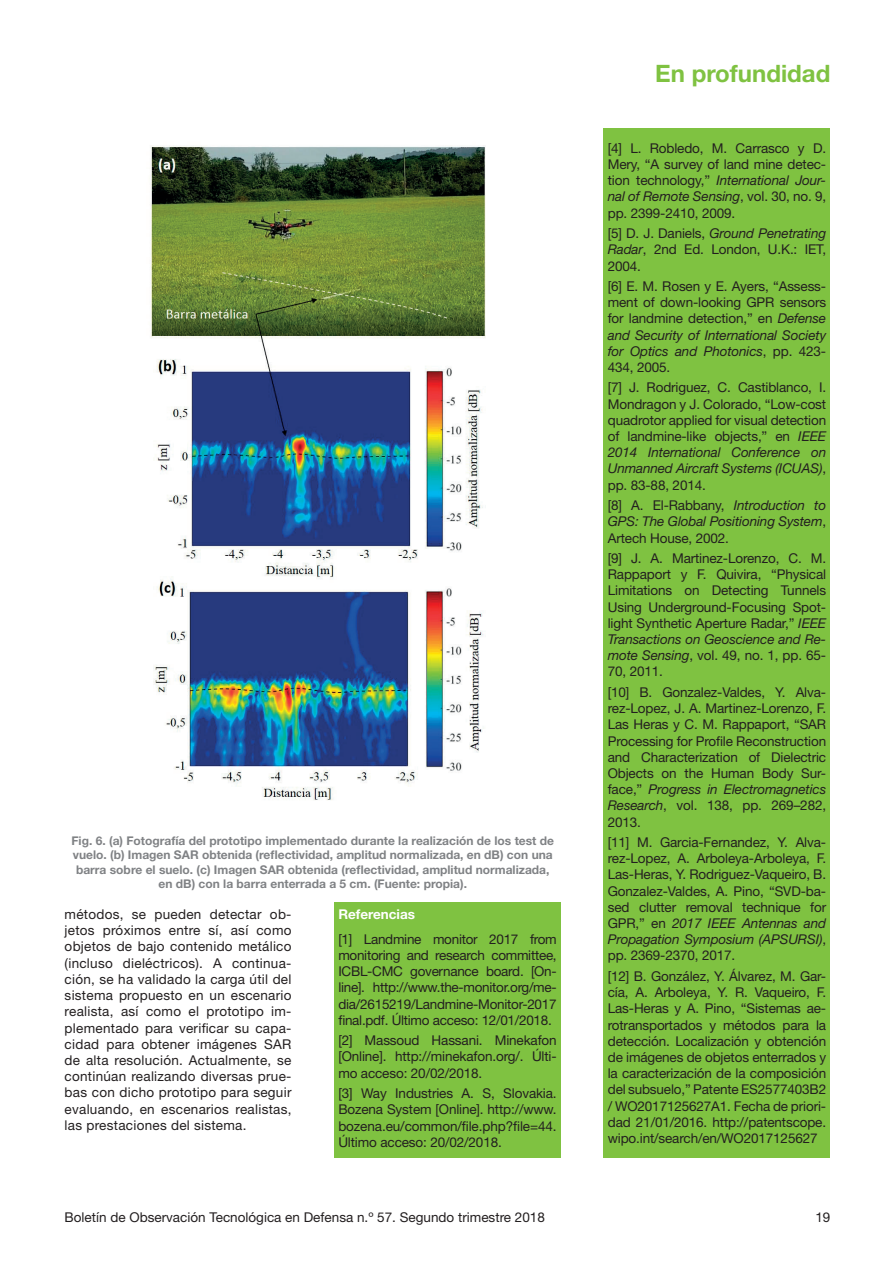
<style>
.page{position:relative;width:892px;height:1262px;background:#fff}
.page>*{position:absolute;margin:0;border:0;box-sizing:border-box;transform-origin:0 0}
.t1{font:700 24px "Helvetica Neue LT Std";color:#7fc241}
.t2{font:13.5px/16.2px "Helvetica Neue LT Std";letter-spacing:-.01em;color:#231f20;text-align:justify}
.t3{font:italic 13.5px/16.2px "Helvetica Neue LT Std";letter-spacing:-.01em;color:#231f20;text-align:justify}
.t4{font:700 13.5px "Helvetica Neue LT Std";color:#fff}
.t5{font:700 12px/14.4px "Helvetica Neue LT Std";color:#808285;text-align:center}
.s1{font-style:italic}
.s2{font-style:normal}
</style>
<div class="page">
<div style="left:334px;top:902px;width:227px;height:255px;background:#7fc241"></div>
<div style="left:603px;top:128px;width:227px;height:1029px;background:#7fc241"></div>
<img style="left:150px;top:145px;width:336px;height:656px">
<p class="t5" style="left:71px;top:833px;width:484px">Fig. 6. (a) Fotografía del prototipo implementado durante la realización de los test de vuelo. (b) Imagen SAR obtenida (reflectividad, amplitud normalizada, en dB) con una barra sobre el suelo. (c) Imagen SAR obtenida (reflectividad, amplitud normalizada, en dB) con la barra enterrada a 5 cm. (Fuente: propia).</p>
<p class="t2" style="left:65px;top:906px;width:228px">métodos, se pueden detectar ob&shy;jetos próximos entre sí, así como objetos de bajo contenido metálico (incluso dieléctricos). A continua&shy;ción, se ha validado la carga útil del sistema propuesto en un escenario realista, así como el prototipo im&shy;plementado para verificar su capa&shy;cidad para obtener imágenes SAR de alta resolución. Actualmente, se continúan realizando diversas prue&shy;bas con dicho prototipo para seguir evaluando, en escenarios realistas, las prestaciones del sistema.</p>
<p class="t4" style="left:338px;top:906px;width:78px">Referencias</p>
<p class="t2" style="left:338px;top:930px;width:220px">[1] Landmine monitor 2017 from monitoring and research committee, ICBL-CMC governance board. [On&shy;line]. http://www.the-monitor.org/me&shy;dia/2615219/Landmine-Monitor-2017 final.pdf. Último acceso: 12/01/2018.</p>
<p class="t2" style="left:338px;top:1032px;width:220px">[2] Massoud Hassani. Minekafon [Online]. http://minekafon.org/. Últi&shy;mo acceso: 20/02/2018.</p>
<p class="t2" style="left:338px;top:1085px;width:220px">[3] Way Industries A. S, Slovakia.<br>Bozena System [Online]. http://www. bozena.eu/common/file.php?file=44.<br>Último acceso: 20/02/2018.</p>
<h1 class="t1" style="left:655px;top:58px;width:177px">En profundidad</h1>
<p class="t2" style="left:607px;top:140px;width:220px">[4] L. Robledo, M. Carrasco y D.<br>Mery, “A survey of land mine detec&shy;tion technology,” <span class="s1">International Jour&shy;nal of Remote Sensing</span>, vol. 30, no. 9, pp. 2399-2410, 2009.</p>
<p class="t2" style="left:607px;top:225px;width:220px">[5] D. J. Daniels, <span class="s1">Ground Penetrating Radar</span>, 2nd Ed. London, U.K.: IET, 2004.</p>
<p class="t2" style="left:607px;top:278px;width:220px">[6] E. M. Rosen y E. Ayers, “Assess&shy;ment of down-looking GPR sensors for landmine detection,” en <span class="s1">Defense and Security of International Society for Optics and Photonics</span>, pp. 423- 434, 2005.</p>
<p class="t2" style="left:607px;top:379px;width:220px">[7] J. Rodriguez, C. Castiblanco, I.<br>Mondragon y J. Colorado, “Low-cost quadrotor applied for visual detection of landmine-like objects,” en <span class="s1">IEEE 2014 International Conference on Unmanned Aircraft Systems (ICUAS)</span>, pp. 83-88, 2014.</p>
<p class="t3" style="left:607px;top:497px;width:220px"><span class="s2">[8] A. El-Rabbany,</span> Introduction to GPS: The Global Positioning System<span class="s2">, Artech House, 2002.</span></p>
<p class="t2" style="left:607px;top:550px;width:220px">[9] J. A. Martinez-Lorenzo, C. M.<br>Rappaport y F. Quivira, “Physical Limitations on Detecting Tunnels Using Underground-Focusing Spot&shy;light Synthetic Aperture Radar,” <span class="s1">IEEE Transactions on Geoscience and Re&shy;mote Sensing</span>, vol. 49, no. 1, pp. 65- 70, 2011.</p>
<p class="t2" style="left:607px;top:684px;width:220px">[10] B. Gonzalez-Valdes, Y. Alva&shy;rez-Lopez, J. A. Martinez-Lorenzo, F.<br>Las Heras y C. M. Rappaport, “SAR Processing for Profile Reconstruction and Characterization of Dielectric Objects on the Human Body Sur&shy;face,” <span class="s1">Progress in Electromagnetics Research</span>, vol. 138, pp. 269–282, 2013.</p>
<p class="t2" style="left:607px;top:834px;width:220px">[11] M. Garcia-Fernandez, Y. Alva&shy;rez-Lopez, A. Arboleya-Arboleya, F.<br>Las-Heras, Y. Rodriguez-Vaqueiro, B.<br>Gonzalez-Valdes, A. Pino, “SVD-ba&shy;sed clutter removal technique for GPR,” en <span class="s1">2017 IEEE Antennas and Propagation Symposium (APSURSI)</span>, pp. 2369-2370, 2017.</p>
<p class="t2" style="left:607px;top:968px;width:220px">[12] B. González, Y. Álvarez, M. Gar&shy;cía, A. Arboleya, Y. R. Vaqueiro, F.<br>Las-Heras y A. Pino, “Sistemas ae&shy;rotransportados y métodos para la detección. Localización y obtención de imágenes de objetos enterrados y la caracterización de la composición del subsuelo,” Patente ES2577403B2 / WO2017125627A1. Fecha de priori&shy;dad 21/01/2016. http://patentscope. wipo.int/search/en/WO2017125627</p>
<p class="t2" style="left:65px;top:1208px;width:482px">Boletín de Observación Tecnológica en Defensa n.º 57. Segundo trimestre 2018</p>
<p class="t2" style="left:815px;top:1208px;width:17px">19</p>
</div>
